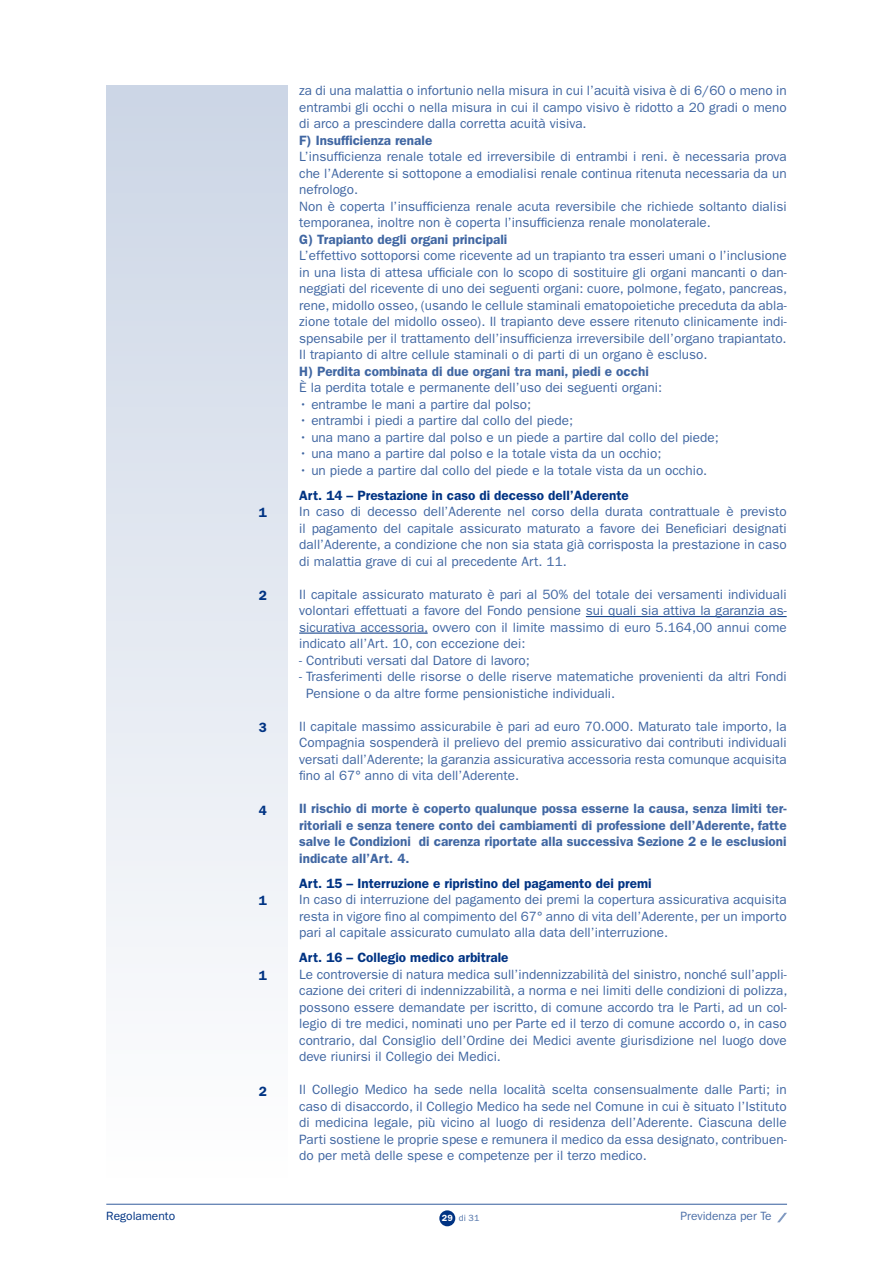
<style>
.page{position:relative;width:893px;height:1263px;background:#fff}
.page>*{position:absolute;margin:0;border:0;box-sizing:border-box;transform-origin:0 0}
.t1{font:13.5px/16.5px "Franklin Gothic";color:#4066a2;text-align:justify}
.t2{font:600 13.5px/16.5px "Franklin Gothic";color:#4066a2;text-align:justify}
.t3{font:600 13.5px "Franklin Gothic";color:#003383}
.t4{font:12px "Franklin Gothic";color:#4d70a8}
.t5{font:12px "Franklin Gothic";color:#003383}
.t6{font:9px "Franklin Gothic";color:#4d70a8}
.s1{font-weight:600;color:#fff}
</style>
<div class="page">
<svg style="left:777px;top:1213px;width:10px;height:9px"></svg>
<hr style="left:106px;top:1204px;width:681px;height:1px;background:#335c9c">
<div style="left:439px;top:1210px;width:16px;height:16px;background:#003383;border-radius:50%"></div>
<hr style="left:586px;top:616px;width:201px;height:1px;background:#003383">
<hr style="left:299px;top:633px;width:129px;height:1px;background:#003383">
<div style="left:106px;top:85px;width:182px;height:1093px;background:linear-gradient(to bottom,#ccd5e5,#fefefe)"></div>
<p class="t3" style="left:259px;top:504px;width:10px">1</p>
<p class="t3" style="left:259px;top:587px;width:10px">2</p>
<p class="t3" style="left:259px;top:719px;width:10px">3</p>
<p class="t3" style="left:259px;top:802px;width:10px">4</p>
<p class="t3" style="left:259px;top:893px;width:10px">1</p>
<p class="t3" style="left:259px;top:968px;width:10px">1</p>
<p class="t3" style="left:259px;top:1083px;width:10px">2</p>
<p class="t1" style="left:299px;top:82px;width:489px">za di una malattia o infortunio nella misura in cui l’acuità visiva è di 6/60 o meno in entrambi gli occhi o nella misura in cui il campo visivo è ridotto a 20 gradi o meno di arco a prescindere dalla corretta acuità visiva.</p>
<p class="t2" style="left:299px;top:132px;width:135px">F) Insufficienza renale</p>
<p class="t1" style="left:299px;top:148px;width:489px;text-align:left">L’insufficienza renale totale ed irreversibile di entrambi i reni. è necessaria prova che l’Aderente si sottopone a emodialisi renale continua ritenuta necessaria da un nefrologo.<br>Non è coperta l’insufficienza renale acuta reversibile che richiede soltanto dialisi temporanea, inoltre non è coperta l’insufficienza renale monolaterale.</p>
<p class="t2" style="left:299px;top:231px;width:210px">G) Trapianto degli organi principali</p>
<p class="t1" style="left:299px;top:247px;width:490px">L’effettivo sottoporsi come ricevente ad un trapianto tra esseri umani o l’inclusione in una lista di attesa ufficiale con lo scopo di sostituire gli organi mancanti o dan&shy;neggiati del ricevente di uno dei seguenti organi: cuore, polmone, fegato, pancreas, rene, midollo osseo, (usando le cellule staminali ematopoietiche preceduta da abla&shy;zione totale del midollo osseo). Il trapianto deve essere ritenuto clinicamente indi&shy;spensabile per il trattamento dell’insufficienza irreversibile dell’organo trapiantato.<br>Il trapianto di altre cellule staminali o di parti di un organo è escluso.</p>
<p class="t2" style="left:299px;top:363px;width:351px">H) Perdita combinata di due organi tra mani, piedi e occhi</p>
<p class="t1" style="left:299px;top:379px;width:364px">È la perdita totale e permanente dell’uso dei seguenti organi:</p>
<p class="t1" style="left:299px;top:396px;width:234px">• entrambe le mani a partire dal polso;</p>
<p class="t1" style="left:299px;top:412px;width:275px">• entrambi i piedi a partire dal collo del piede;</p>
<p class="t1" style="left:299px;top:429px;width:421px">• una mano a partire dal polso e un piede a partire dal collo del piede;</p>
<p class="t1" style="left:299px;top:445px;width:364px">• una mano a partire dal polso e la totale vista da un occhio;</p>
<p class="t1" style="left:299px;top:462px;width:410px">• un piede a partire dal collo del piede e la totale vista da un occhio.</p>
<p class="t3" style="left:299px;top:487px;width:331px">Art. 14 – Prestazione in caso di decesso dell’Aderente</p>
<p class="t1" style="left:299px;top:503px;width:489px">In caso di decesso dell’Aderente nel corso della durata contrattuale è previsto il pagamento del capitale assicurato maturato a favore dei Beneficiari designati dall’Aderente, a condizione che non sia stata già corrisposta la prestazione in caso di malattia grave di cui al precedente Art. 11.</p>
<p class="t1" style="left:299px;top:586px;width:489px">Il capitale assicurato maturato è pari al 50% del totale dei versamenti individuali volontari effettuati a favore del Fondo pensione sui quali sia attiva la garanzia as&shy;sicurativa accessoria, ovvero con il limite massimo di euro 5.164,00 annui come indicato all’Art. 10, con eccezione dei:</p>
<p class="t1" style="left:299px;top:652px;width:232px">- Contributi versati dal Datore di lavoro;</p>
<p class="t1" style="left:306px;top:668px;width:482px;text-indent:-7px">- Trasferimenti delle risorse o delle riserve matematiche provenienti da altri Fondi<br>Pensione o da altre forme pensionistiche individuali.</p>
<p class="t1" style="left:299px;top:718px;width:489px">Il capitale massimo assicurabile è pari ad euro 70.000. Maturato tale importo, la Compagnia sospenderà il prelievo del premio assicurativo dai contributi individuali versati dall’Aderente; la garanzia assicurativa accessoria resta comunque acquisita fino al 67° anno di vita dell’Aderente.</p>
<p class="t2" style="left:299px;top:800px;width:489px">Il rischio di morte è coperto qualunque possa esserne la causa, senza limiti ter&shy;ritoriali e senza tenere conto dei cambiamenti di professione dell’Aderente, fatte salve le Condizioni di carenza riportate alla successiva Sezione 2 e le esclusioni indicate all’Art. 4.</p>
<p class="t3" style="left:299px;top:875px;width:354px">Art. 15 – Interruzione e ripristino del pagamento dei premi</p>
<p class="t1" style="left:299px;top:891px;width:489px">In caso di interruzione del pagamento dei premi la copertura assicurativa acquisita resta in vigore fino al compimento del 67° anno di vita dell’Aderente, per un importo pari al capitale assicurato cumulato alla data dell’interruzione.</p>
<p class="t3" style="left:299px;top:949px;width:211px">Art. 16 – Collegio medico arbitrale</p>
<p class="t1" style="left:299px;top:966px;width:490px">Le controversie di natura medica sull’indennizzabilità del sinistro, nonché sull’appli&shy;cazione dei criteri di indennizzabilità, a norma e nei limiti delle condizioni di polizza, possono essere demandate per iscritto, di comune accordo tra le Parti, ad un col&shy;legio di tre medici, nominati uno per Parte ed il terzo di comune accordo o, in caso contrario, dal Consiglio dell’Ordine dei Medici avente giurisdizione nel luogo dove deve riunirsi il Collegio dei Medici.</p>
<p class="t1" style="left:299px;top:1081px;width:489px">Il Collegio Medico ha sede nella località scelta consensualmente dalle Parti; in caso di disaccordo, il Collegio Medico ha sede nel Comune in cui è situato l’Istituto di medicina legale, più vicino al luogo di residenza dell’Aderente. Ciascuna delle Parti sostiene le proprie spese e remunera il medico da essa designato, contribuen&shy;do per metà delle spese e competenze per il terzo medico.</p>
<p class="t5" style="left:106px;top:1209px;width:70px">Regolamento</p>
<p class="t6" style="left:442px;top:1212px;width:39px"><span class="s1">29</span> di 31</p>
<p class="t4" style="left:680px;top:1209px;width:93px">Previdenza per Te</p>
</div>
